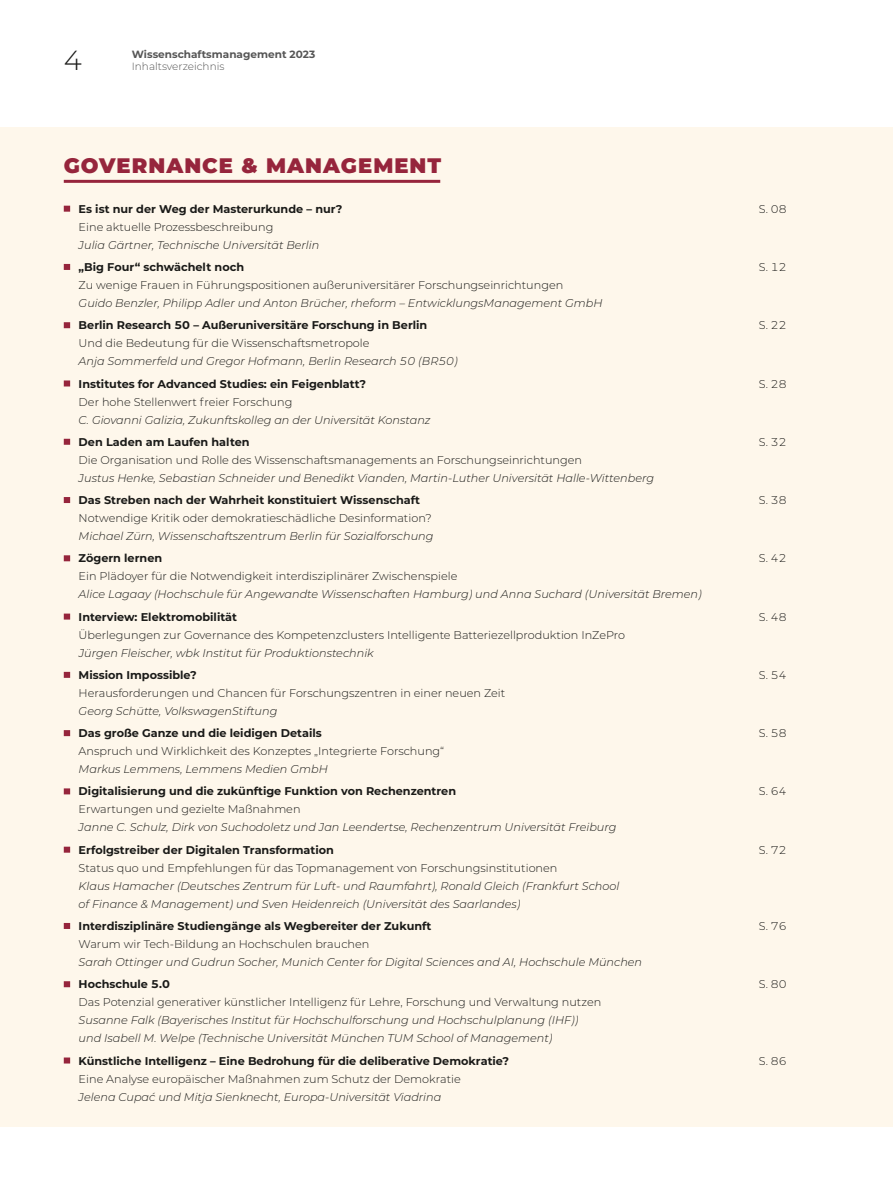
<style>
.page{position:relative;width:893px;height:1191px;background:#fff}
.page>*{position:absolute;margin:0;border:0;box-sizing:border-box;transform-origin:0 0}
.t1{font:300 27.6px "Montserrat";color:#1a1a18}
.t2{font:900 21px "Montserrat";letter-spacing:.05em;color:#96253c}
.t3{font:italic 300 11.25px/18px "Montserrat";color:#1a1a18}
.t4{font:300 11.25px "Montserrat";color:#1a1a18}
.t5{font:700 11.25px "Montserrat";color:#1a1a18}
.t6{font:700 10.5px "Montserrat";color:#565656}
.t7{font:300 10.5px "Montserrat";color:#565656}
</style>
<div class="page">
<div style="left:0;top:128px;width:893px;height:999px;background:#fef7eb"></div>
<hr style="left:64px;top:180px;width:376px;height:3px;background:#96253c">
<svg style="left:64px;top:206px;width:6px;height:6px"></svg>
<svg style="left:64px;top:264px;width:6px;height:6px"></svg>
<svg style="left:64px;top:322px;width:6px;height:6px"></svg>
<svg style="left:64px;top:380px;width:6px;height:6px"></svg>
<svg style="left:64px;top:439px;width:6px;height:6px"></svg>
<svg style="left:64px;top:497px;width:6px;height:6px"></svg>
<svg style="left:64px;top:555px;width:6px;height:6px"></svg>
<svg style="left:64px;top:613px;width:6px;height:6px"></svg>
<svg style="left:64px;top:672px;width:6px;height:6px"></svg>
<svg style="left:64px;top:730px;width:6px;height:6px"></svg>
<svg style="left:64px;top:788px;width:6px;height:6px"></svg>
<svg style="left:64px;top:846px;width:6px;height:6px"></svg>
<svg style="left:64px;top:923px;width:6px;height:6px"></svg>
<svg style="left:64px;top:981px;width:6px;height:6px"></svg>
<svg style="left:64px;top:1057px;width:6px;height:6px"></svg>
<h1 class="t1" style="left:64px;top:42px;width:20px">4</h1>
<p class="t6" style="left:132px;top:47px;width:185px">Wissenschaftsmanagement 2023</p>
<p class="t7" style="left:132px;top:60px;width:94px">Inhaltsverzeichnis</p>
<h2 class="t2" style="left:64px;top:150px;width:379px">GOVERNANCE &amp; MANAGEMENT</h2>
<p class="t5" style="left:79px;top:201px;width:265px">Es ist nur der Weg der Masterurkunde – nur?</p>
<p class="t4" style="left:759px;top:201px;width:29px">S. 08</p>
<p class="t4" style="left:79px;top:219px;width:196px">Eine aktuelle Prozessbeschreibung</p>
<p class="t3" style="left:79px;top:235px;width:242px">Julia Gärtner, Technische Universität Berlin</p>
<p class="t5" style="left:79px;top:259px;width:167px">„Big Four“ schwächelt noch</p>
<p class="t4" style="left:759px;top:259px;width:29px">S. 12</p>
<p class="t4" style="left:79px;top:277px;width:486px">Zu wenige Frauen in Führungspositionen außeruniversitärer Forschungseinrichtungen</p>
<p class="t3" style="left:79px;top:294px;width:525px">Guido Benzler, Philipp Adler und Anton Brücher, rheform – EntwicklungsManagement GmbH</p>
<p class="t5" style="left:79px;top:317px;width:350px">Berlin Research 50 – Außeruniversitäre Forschung in Berlin</p>
<p class="t4" style="left:759px;top:318px;width:29px">S. 22</p>
<p class="t4" style="left:79px;top:336px;width:292px">Und die Bedeutung für die Wissenschaftsmetropole</p>
<p class="t3" style="left:79px;top:352px;width:381px">Anja Sommerfeld und Gregor Hofmann, Berlin Research 50 (BR50)</p>
<p class="t5" style="left:79px;top:375px;width:289px">Institutes for Advanced Studies: ein Feigenblatt?</p>
<p class="t4" style="left:759px;top:376px;width:29px">S. 28</p>
<p class="t4" style="left:79px;top:394px;width:215px">Der hohe Stellenwert freier Forschung</p>
<p class="t3" style="left:79px;top:410px;width:353px">C. Giovanni Galizia, Zukunftskolleg an der Universität Konstanz</p>
<p class="t5" style="left:79px;top:434px;width:172px">Den Laden am Laufen halten</p>
<p class="t4" style="left:759px;top:434px;width:29px">S. 32</p>
<p class="t4" style="left:79px;top:452px;width:505px">Die Organisation und Rolle des Wissenschaftsmanagements an Forschungseinrichtungen</p>
<p class="t3" style="left:79px;top:468px;width:577px">Justus Henke, Sebastian Schneider und Benedikt Vianden, Martin-Luther Universität Halle-Wittenberg</p>
<p class="t5" style="left:79px;top:492px;width:343px">Das Streben nach der Wahrheit konstituiert Wissenschaft</p>
<p class="t4" style="left:759px;top:492px;width:29px">S. 38</p>
<p class="t4" style="left:79px;top:510px;width:355px">Notwendige Kritik oder demokratieschädliche Desinformation?</p>
<p class="t3" style="left:79px;top:527px;width:356px">Michael Zürn, Wissenschaftszentrum Berlin für Sozialforschung</p>
<p class="t5" style="left:79px;top:550px;width:85px">Zögern lernen</p>
<p class="t4" style="left:759px;top:551px;width:29px">S. 42</p>
<p class="t4" style="left:79px;top:569px;width:380px">Ein Plädoyer für die Notwendigkeit interdisziplinärer Zwischenspiele</p>
<p class="t3" style="left:79px;top:585px;width:625px">Alice Lagaay (Hochschule für Angewandte Wissenschaften Hamburg) und Anna Suchard (Universität Bremen)</p>
<p class="t5" style="left:79px;top:608px;width:160px">Interview: Elektromobilität</p>
<p class="t4" style="left:759px;top:609px;width:29px">S. 48</p>
<p class="t4" style="left:79px;top:627px;width:548px">Überlegungen zur Governance des Kompetenzclusters Intelligente Batteriezellproduktion InZePro</p>
<p class="t3" style="left:79px;top:643px;width:297px">Jürgen Fleischer, wbk Institut für Produktionstechnik</p>
<p class="t5" style="left:79px;top:667px;width:120px">Mission Impossible?</p>
<p class="t4" style="left:759px;top:667px;width:29px">S. 54</p>
<p class="t4" style="left:79px;top:685px;width:428px">Herausforderungen und Chancen für Forschungszentren in einer neuen Zeit</p>
<p class="t3" style="left:79px;top:701px;width:200px">Georg Schütte, VolkswagenStiftung</p>
<p class="t5" style="left:79px;top:725px;width:245px">Das große Ganze und die leidigen Details</p>
<p class="t4" style="left:759px;top:725px;width:29px">S. 58</p>
<p class="t4" style="left:79px;top:743px;width:367px">Anspruch und Wirklichkeit des Konzeptes „Integrierte Forschung“</p>
<p class="t3" style="left:79px;top:760px;width:251px">Markus Lemmens, Lemmens Medien GmbH</p>
<p class="t5" style="left:79px;top:783px;width:379px">Digitalisierung und die zukünftige Funktion von Rechenzentren</p>
<p class="t4" style="left:759px;top:784px;width:29px">S. 64</p>
<p class="t4" style="left:79px;top:802px;width:223px">Erwartungen und gezielte Maßnahmen</p>
<p class="t3" style="left:79px;top:818px;width:539px">Janne C. Schulz, Dirk von Suchodoletz und Jan Leendertse, Rechenzentrum Universität Freiburg</p>
<p class="t5" style="left:79px;top:841px;width:257px">Erfolgstreiber der Digitalen Transformation</p>
<p class="t4" style="left:759px;top:842px;width:29px">S. 72</p>
<p class="t4" style="left:79px;top:860px;width:480px">Status quo und Empfehlungen für das Topmanagement von Forschungsinstitutionen</p>
<p class="t3" style="left:79px;top:876px;width:542px">Klaus Hamacher (Deutsches Zentrum für Luft- und Raumfahrt), Ronald Gleich (Frankfurt School of Finance &amp; Management) und Sven Heidenreich (Universität des Saarlandes)</p>
<p class="t5" style="left:79px;top:918px;width:354px">Interdisziplinäre Studiengänge als Wegbereiter der Zukunft</p>
<p class="t4" style="left:759px;top:918px;width:29px">S. 76</p>
<p class="t4" style="left:79px;top:936px;width:292px">Warum wir Tech-Bildung an Hochschulen brauchen</p>
<p class="t3" style="left:79px;top:952px;width:565px">Sarah Ottinger und Gudrun Socher, Munich Center for Digital Sciences and AI, Hochschule München</p>
<p class="t5" style="left:79px;top:976px;width:93px">Hochschule 5.0</p>
<p class="t4" style="left:759px;top:976px;width:29px">S. 80</p>
<p class="t4" style="left:79px;top:994px;width:524px">Das Potenzial generativer künstlicher Intelligenz für Lehre, Forschung und Verwaltung nutzen</p>
<p class="t3" style="left:79px;top:1011px;width:501px">Susanne Falk (Bayerisches Institut für Hochschulforschung und Hochschulplanung (IHF)) und Isabell M. Welpe (Technische Universität München TUM School of Management)</p>
<p class="t5" style="left:79px;top:1052px;width:432px">Künstliche Intelligenz – Eine Bedrohung für die deliberative Demokratie?</p>
<p class="t4" style="left:759px;top:1053px;width:29px">S. 86</p>
<p class="t4" style="left:79px;top:1071px;width:384px">Eine Analyse europäischer Maßnahmen zum Schutz der Demokratie</p>
<p class="t3" style="left:79px;top:1087px;width:364px">Jelena Cupać und Mitja Sienknecht, Europa-Universität Viadrina</p>
</div>
